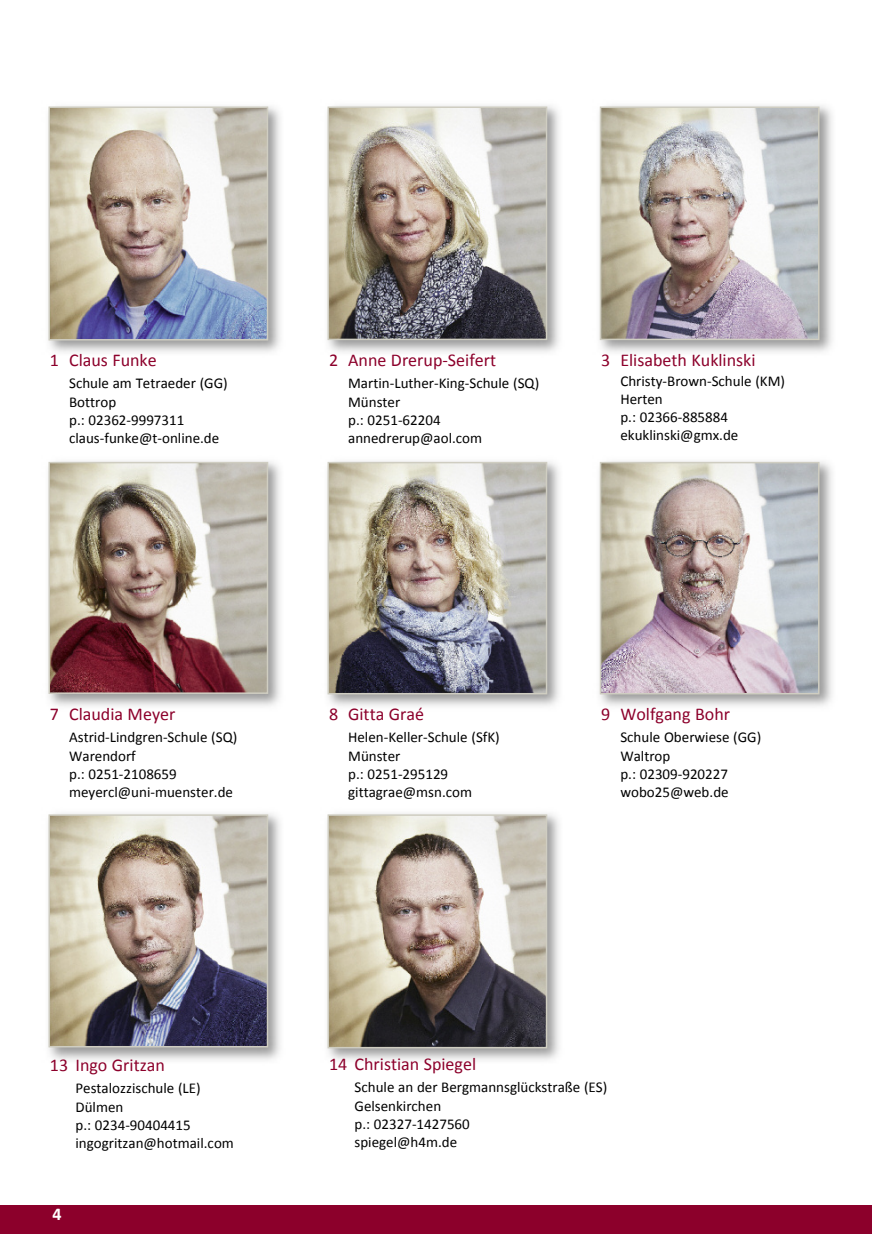
<style>
.page{position:relative;width:872px;height:1234px;background:#fff}
.page>*{position:absolute;margin:0;border:0;box-sizing:border-box;transform-origin:0 0}
.t1{font:18px "Calibri";color:#8c002b}
.t2{font:700 18px "Calibri";color:#fff}
.t3{font:15px/18px "Calibri";color:#000}
</style>
<div class="page">
<div style="left:0;top:1204px;width:872px;height:29px;background:#8c002b"></div>
<img style="left:48px;top:106px;width:232px;height:246px">
<img style="left:51px;top:109px;width:214px;height:228px">
<div style="left:48px;top:106px;width:220px;height:234px;border:2px solid #cfcdc1"></div>
<img style="left:48px;top:461px;width:232px;height:245px">
<img style="left:51px;top:465px;width:214px;height:225px">
<div style="left:48px;top:462px;width:220px;height:231px;border:2px solid #cfcdc1"></div>
<img style="left:48px;top:813px;width:232px;height:247px">
<img style="left:51px;top:817px;width:214px;height:227px">
<div style="left:48px;top:814px;width:220px;height:233px;border:2px solid #cfcdc1"></div>
<img style="left:327px;top:105px;width:232px;height:247px">
<img style="left:330px;top:109px;width:214px;height:228px">
<div style="left:327px;top:106px;width:220px;height:234px;border:2px solid #cfcdc1"></div>
<img style="left:327px;top:461px;width:232px;height:245px">
<img style="left:330px;top:465px;width:214px;height:226px">
<div style="left:327px;top:462px;width:220px;height:232px;border:2px solid #cfcdc1"></div>
<img style="left:327px;top:813px;width:232px;height:247px">
<img style="left:330px;top:817px;width:214px;height:228px">
<div style="left:327px;top:814px;width:220px;height:234px;border:2px solid #cfcdc1"></div>
<img style="left:599px;top:105px;width:233px;height:247px">
<img style="left:603px;top:109px;width:213px;height:228px">
<div style="left:600px;top:106px;width:219px;height:234px;border:2px solid #cfcdc1"></div>
<img style="left:599px;top:461px;width:233px;height:245px">
<img style="left:603px;top:465px;width:213px;height:226px">
<div style="left:600px;top:462px;width:219px;height:232px;border:2px solid #cfcdc1"></div>
<p class="t1" style="left:50px;top:349px;width:108px">1 Claus Funke</p>
<p class="t3" style="left:69px;top:373px;width:160px;line-height:19.4px">Schule am Tetraeder (GG)<br>Bottrop</p>
<p class="t3" style="left:69px;top:411px;width:152px">p.: 02362-9997311 claus-funke@t-online.de</p>
<p class="t1" style="left:329px;top:349px;width:169px">2 Anne Drerup-Seifert</p>
<p class="t3" style="left:348px;top:373px;width:193px;line-height:19.4px">martin-Luther-King-Schule (SQ) münster</p>
<p class="t3" style="left:348px;top:411px;width:135px">p.: 0251-62204 annedrerup@aol.com</p>
<p class="t1" style="left:601px;top:349px;width:156px">3 Elisabeth Kuklinski</p>
<p class="t3" style="left:620px;top:371px;width:166px">Christy-Brown-Schule (Km)<br>Herten<br>p.: 02366-885884 ekuklinski@gmx.de</p>
<p class="t1" style="left:50px;top:703px;width:127px">7 Claudia meyer</p>
<p class="t3" style="left:69px;top:726px;width:170px;line-height:19.4px">Astrid-Lindgren-Schule (SQ)<br>Warendorf</p>
<p class="t3" style="left:69px;top:765px;width:165px">p.: 0251-2108659 meyercl@uni-muenster.de</p>
<p class="t1" style="left:329px;top:703px;width:96px">8 Gitta Graé</p>
<p class="t3" style="left:348px;top:726px;width:153px;line-height:19.4px">Helen-Keller-Schule (SfK) münster</p>
<p class="t3" style="left:348px;top:765px;width:125px">p.: 0251-295129 gittagrae@msn.com</p>
<p class="t1" style="left:601px;top:703px;width:130px">9 Wolfgang Bohr</p>
<p class="t3" style="left:620px;top:726px;width:142px;line-height:19.4px">Schule Oberwiese (GG)<br>Waltrop</p>
<p class="t3" style="left:620px;top:765px;width:110px">p.: 02309-920227 wobo25@web.de</p>
<p class="t1" style="left:50px;top:1053px;width:116px">13 Ingo Gritzan</p>
<p class="t3" style="left:75px;top:1077px;width:127px;line-height:19.4px">Pestalozzischule (LE)<br>Dülmen</p>
<p class="t3" style="left:75px;top:1115px;width:160px">p.: 0234-90404415 ingogritzan@hotmail.com</p>
<p class="t2" style="left:53px;top:1202px;width:11px">4</p>
<p class="t1" style="left:329px;top:1052px;width:149px">14 Christian Spiegel</p>
<p class="t3" style="left:354px;top:1076px;width:254px;line-height:19.4px">Schule an der Bergmannsglückstraße (ES)<br>Gelsenkirchen</p>
<p class="t3" style="left:354px;top:1114px;width:117px">p.: 02327-1427560 spiegel@h4m.de</p>
</div>
